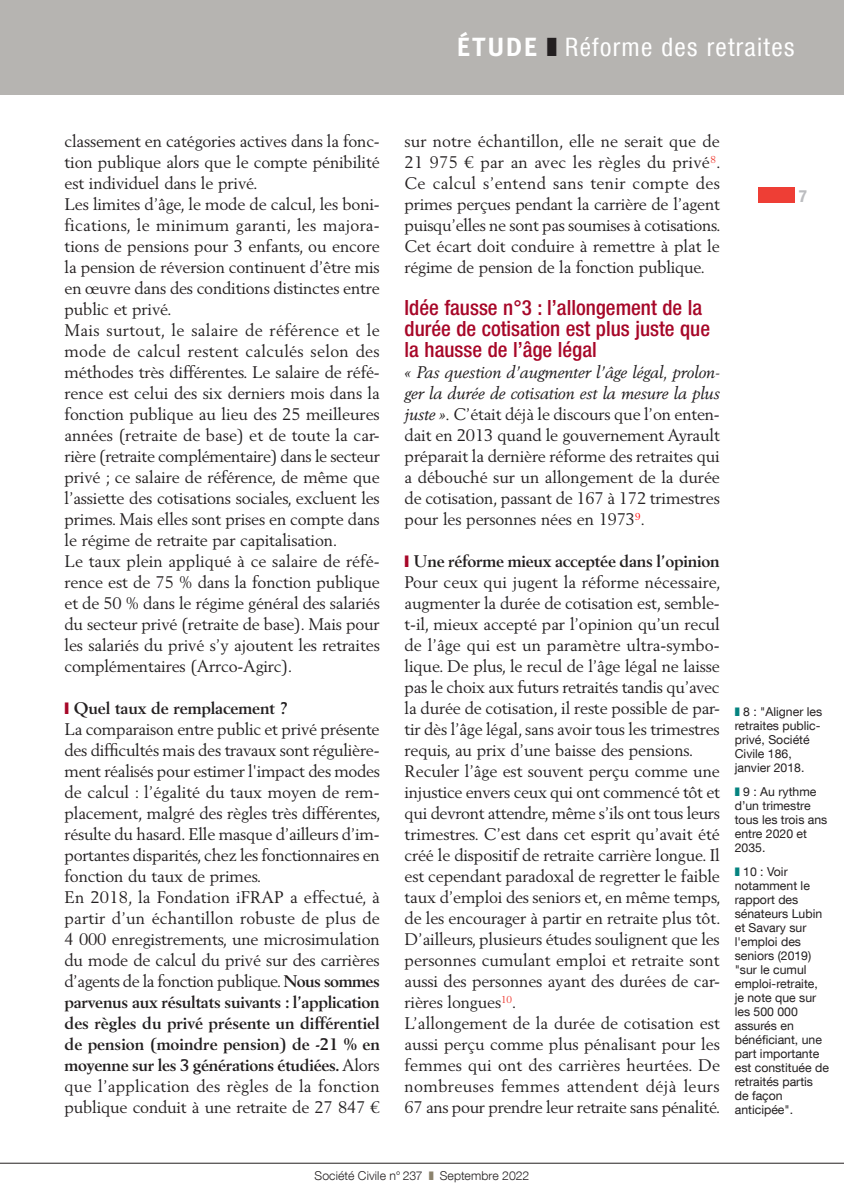
<style>
.page{position:relative;width:844px;height:1191px;background:#fff}
.page>*{position:absolute;margin:0;border:0;box-sizing:border-box;transform-origin:0 0}
.t1{font:condensed 25.38px "Helvetica Neue LT Com";letter-spacing:.05em;color:#fff}
.t2{font:500 condensed 21px/21px "Helvetica Neue LT Com";color:#a70728}
.t3{font:700 condensed 16.97px "Helvetica Neue LT Com";color:#bcbdc0}
.t4{font:16.62px/21px "Berling LT Std";letter-spacing:-.01em;color:#231f20}
.t5{font:12.25px/14px "Helvetica Neue LT Com";color:#231f20}
.t6{font:300 12.25px "Helvetica Neue LT Com";letter-spacing:.01em;color:#231f20}
.s1{font-family:"Meta OT";font-weight:700;font-stretch:normal;font-size:26.25px}
.s2{color:#231f20}
.s3{color:#a70728}
.s4{font-weight:700}
.s5{font-style:italic}
.s6{color:#058380}
.s7{color:#8c836d}
</style>
<div class="page">
<hr style="left:0;top:1162px;width:843px;height:1px;background:#231f20">
<div style="left:0;top:0;width:843px;height:94px;background:#b6b4b1"></div>
<div style="left:757px;top:187px;width:37px;height:15px;background:#ee3e35"></div>
<h1 class="t1" style="left:457px;top:32px;width:339px"><span class="s1">ÉTUDE</span> <span class="s2">❚</span> Réforme des retraites</h1>
<p class="t4" style="left:64px;top:130px;width:317px">classement en catégories actives dans la fonc&shy;tion publique alors que le compte pénibilité est individuel dans le privé.<br>Les limites d’âge, le mode de calcul, les boni&shy;fications, le minimum garanti, les majora&shy;tions de pensions pour 3 enfants, ou encore la pension de réversion continuent d’être mis en œuvre dans des conditions distinctes entre public et privé.<br>Mais surtout, le salaire de référence et le mode de calcul restent calculés selon des méthodes très différentes. Le salaire de réfé&shy;rence est celui des six derniers mois dans la fonction publique au lieu des 25 meilleures années (retraite de base) et de toute la car&shy;rière (retraite complémentaire) dans le secteur privé ; ce salaire de référence, de même que l’assiette des cotisations sociales, excluent les primes. Mais elles sont prises en compte dans le régime de retraite par capitalisation.<br>Le taux plein appliqué à ce salaire de réfé&shy;rence est de 75 % dans la fonction publique et de 50 % dans le régime général des salariés du secteur privé (retraite de base). Mais pour les salariés du privé s’y ajoutent les retraites complémentaires (Arrco-Agirc).</p>
<p class="t4" style="left:64px;top:697px;width:317px"><span class="s3">❙</span> <span class="s4">Quel taux de remplacement ?<br></span>La comparaison entre public et privé présente des difficultés mais des travaux sont régulière&shy;ment réalisés pour estimer l'impact des modes de calcul : l’égalité du taux moyen de rem&shy;placement, malgré des règles très différentes, résulte du hasard. Elle masque d’ailleurs d’im&shy;portantes disparités, chez les fonctionnaires en fonction du taux de primes.<br>En 2018, la Fondation iFRAP a effectué, à partir d’un échantillon robuste de plus de 4 000 enregistrements, une microsimulation du mode de calcul du privé sur des carrières d’agents de la fonction publique. <span class="s4">Nous sommes parvenus aux résultats suivants : l’application des règles du privé présente un différentiel de pension (moindre pension) de -21 % en moyenne sur les 3 générations étudiées.</span> Alors que l’application des règles de la fonction publique conduit à une retraite de 27 847 €</p>
<p class="t4" style="left:404px;top:130px;width:317px;text-align:justify">sur notre échantillon, elle ne serait que de 21 975 € par an avec les règles du privé<sup>8</sup>.<br>Ce calcul s’entend sans tenir compte des primes perçues pendant la carrière de l’agent puisqu’elles ne sont pas soumises à cotisations.<br>Cet écart doit conduire à remettre à plat le régime de pension de la fonction publique.</p>
<p class="t2" style="left:404px;top:297px;width:307px">Idée fausse n°3 : l’allongement de la durée de cotisation est plus juste que la hausse de l’âge légal</p>
<p class="t4" style="left:404px;top:361px;width:317px;text-align:justify"><span class="s5">« Pas question d’augmenter l’âge légal, prolon&shy;ger la durée de cotisation est la mesure la plus juste ».</span> C’était déjà le discours que l’on enten&shy;dait en 2013 quand le gouvernement Ayrault préparait la dernière réforme des retraites qui a débouché sur un allongement de la durée de cotisation, passant de 167 à 172 trimestres pour les personnes nées en 1973<sup>9</sup>.</p>
<p class="t4" style="left:404px;top:550px;width:317px"><span class="s3">❙</span> <span class="s4">Une réforme mieux acceptée dans l’opinion </span>Pour ceux qui jugent la réforme nécessaire, augmenter la durée de cotisation est, semble&shy;t-il, mieux accepté par l’opinion qu’un recul de l’âge qui est un paramètre ultra-symbo&shy;lique. De plus, le recul de l’âge légal ne laisse pas le choix aux futurs retraités tandis qu’avec la durée de cotisation, il reste possible de par&shy;tir dès l’âge légal, sans avoir tous les trimestres requis, au prix d’une baisse des pensions.<br>Reculer l’âge est souvent perçu comme une injustice envers ceux qui ont commencé tôt et qui devront attendre, même s’ils ont tous leurs trimestres. C’est dans cet esprit qu’avait été créé le dispositif de retraite carrière longue. Il est cependant paradoxal de regretter le faible taux d’emploi des seniors et, en même temps, de les encourager à partir en retraite plus tôt.<br>D’ailleurs, plusieurs études soulignent que les personnes cumulant emploi et retraite sont aussi des personnes ayant des durées de car&shy;rières longues<sup>10</sup>.<br>L’allongement de la durée de cotisation est aussi perçu comme plus pénalisant pour les femmes qui ont des carrières heurtées. De nombreuses femmes attendent déjà leurs 67 ans pour prendre leur retraite sans pénalité.</p>
<p class="t3" style="left:798px;top:186px;width:10px">7</p>
<p class="t5" style="left:734px;top:704px;width:89px"><span class="s6">❚</span> 8 : "Aligner les retraites public&shy;privé, Société<br>Civile 186, janvier 2018.</p>
<p class="t5" style="left:734px;top:784px;width:94px"><span class="s6">❚</span> 9 : Au rythme d’un trimestre tous les trois ans entre 2020 et<br>2035.</p>
<p class="t5" style="left:734px;top:864px;width:96px"><span class="s6">❚</span> 10 : Voir notamment le rapport des sénateurs Lubin et Savary sur l'emploi des seniors (2019) "sur le cumul emploi-retraite, je note que sur les 500 000 assurés en bénéficiant, une part importante est constituée de retraités partis de façon anticipée".</p>
<p class="t6" style="left:314px;top:1167px;width:216px">Société Civile n° 237 <span class="s7">❚</span> Septembre 2022</p>
</div>
